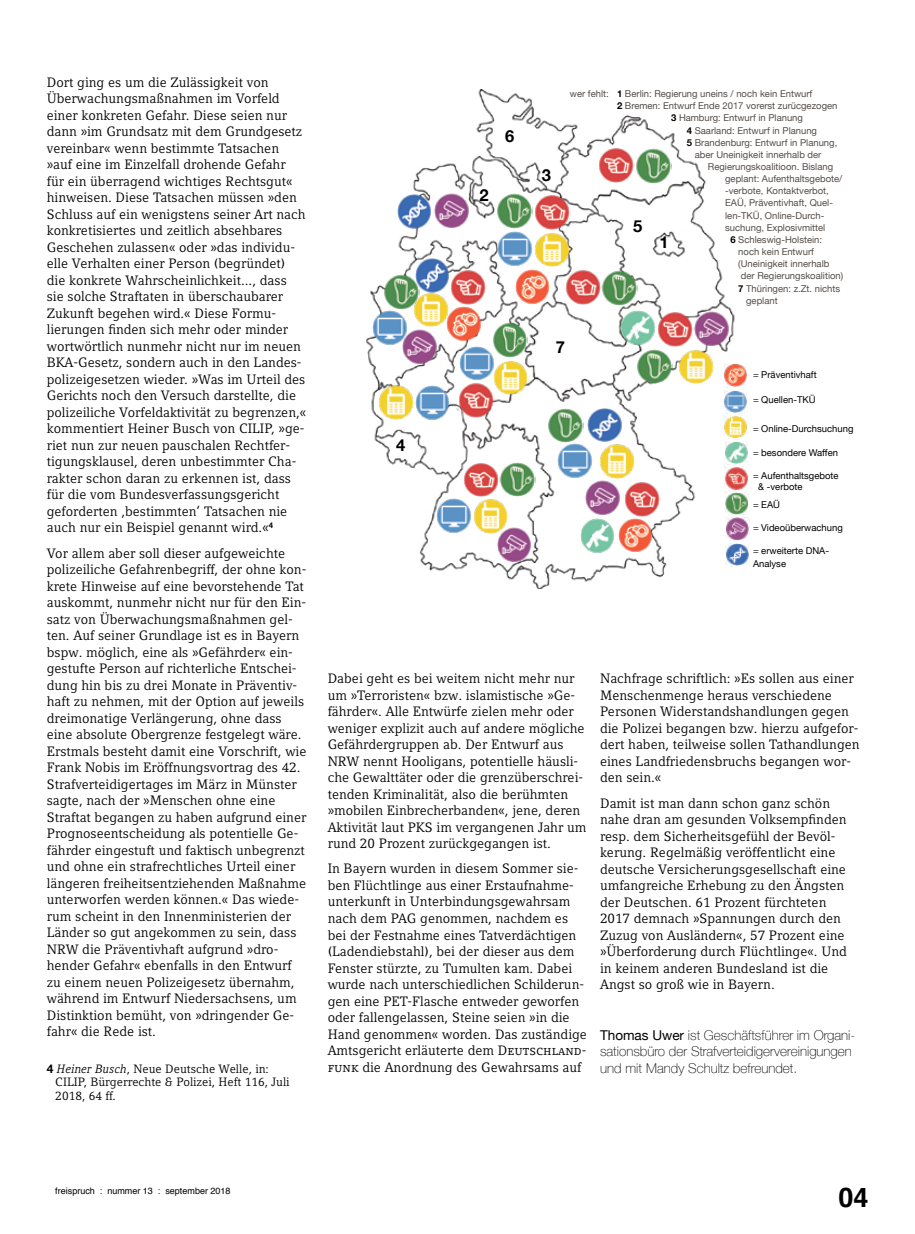
<style>
.page{position:relative;width:915px;height:1234px;background:#fff}
.page>*{position:absolute;margin:0;border:0;box-sizing:border-box;transform-origin:0 0}
.t1{font:700 27px "Helvetica";color:#000}
.t2{font:700 16.5px "Helvetica Neue";color:#000}
.t3{font:13.5px/16.5px "Compatil Letter LT Pro";color:#000}
.t4{font:100 13.5px/16.5px "Helvetica Neue";color:#000}
.t5{font:12px/13.5px "Compatil Letter LT Pro";color:#000}
.t6{font:9.45px "Helvetica Neue";color:#544d48}
.t7{font:9.45px/10.8px "Helvetica Neue";color:#000}
.t8{font:9px "Helvetica";color:#000}
.s1{font-weight:700;color:#000}
.s2{font-weight:400}
.s3{font-family:"Helvetica Neue";font-weight:700}
.s4{font-style:italic}
</style>
<div class="page">
<img style="left:366px;top:89px;width:384px;height:499px">
<img style="left:546px;top:406px;width:37px;height:37px">
<img style="left:586px;top:407px;width:37px;height:36px">
<img style="left:623px;top:480px;width:37px;height:37px">
<img style="left:372px;top:309px;width:36px;height:37px">
<img style="left:598px;top:443px;width:37px;height:36px">
<img style="left:579px;top:517px;width:36px;height:37px">
<img style="left:617px;top:517px;width:36px;height:36px">
<img style="left:584px;top:478px;width:37px;height:37px">
<img style="left:382px;top:272px;width:32px;height:37px">
<img style="left:414px;top:258px;width:36px;height:36px">
<img style="left:450px;top:269px;width:36px;height:36px">
<img style="left:556px;top:443px;width:37px;height:36px">
<img style="left:412px;top:291px;width:37px;height:37px">
<img style="left:445px;top:305px;width:37px;height:37px">
<img style="left:401px;top:328px;width:37px;height:36px">
<img style="left:457px;top:345px;width:38px;height:73px">
<img style="left:492px;top:359px;width:36px;height:37px">
<img style="left:433px;top:192px;width:37px;height:36px">
<img style="left:495px;top:192px;width:37px;height:36px">
<img style="left:533px;top:193px;width:37px;height:37px">
<img style="left:496px;top:230px;width:74px;height:38px">
<img style="left:514px;top:269px;width:36px;height:36px">
<img style="left:619px;top:309px;width:111px;height:38px">
<img style="left:396px;top:193px;width:37px;height:37px">
<img style="left:463px;top:460px;width:72px;height:38px">
<img style="left:435px;top:498px;width:73px;height:36px">
<img style="left:496px;top:525px;width:36px;height:37px">
<img style="left:491px;top:320px;width:37px;height:37px">
<img style="left:597px;top:146px;width:73px;height:37px">
<img style="left:635px;top:347px;width:37px;height:37px">
<img style="left:677px;top:348px;width:36px;height:36px">
<img style="left:377px;top:384px;width:73px;height:37px">
<img style="left:564px;top:269px;width:73px;height:36px">
<img style="left:724px;top:441px;width:23px;height:73px">
<img style="left:725px;top:516px;width:23px;height:24px">
<img style="left:725px;top:543px;width:23px;height:23px">
<img style="left:723px;top:415px;width:23px;height:23px">
<img style="left:723px;top:390px;width:23px;height:23px">
<img style="left:723px;top:363px;width:23px;height:24px">
<p class="t3" style="left:47px;top:74px;width:261px">Dort ging es um die Zulässigkeit von Überwachungsmaßnahmen im Vorfeld einer konkreten Gefahr. Diese seien nur dann »im Grundsatz mit dem Grundgesetz vereinbar« wenn bestimmte Tatsachen »auf eine im Einzelfall drohende Gefahr für ein überragend wichtiges Rechtsgut« hinweisen. Diese Tatsachen müssen »den Schluss auf ein wenigstens seiner Art nach konkretisiertes und zeitlich absehbares Geschehen zulassen« oder »das individu&shy;elle Verhalten einer Person (begründet) die konkrete Wahrscheinlichkeit..., dass sie solche Straftaten in überschaubarer Zukunft begehen wird.« Diese Formu&shy;lierungen finden sich mehr oder minder wortwörtlich nunmehr nicht nur im neuen BKA-Gesetz, sondern auch in den Landes&shy;polizeigesetzen wieder. »Was im Urteil des Gerichts noch den Versuch darstellte, die polizeiliche Vorfeldaktivität zu begrenzen,« kommentiert Heiner Busch von CILIP, »ge&shy;riet nun zur neuen pauschalen Rechtfer&shy;tigungsklausel, deren unbestimmter Cha&shy;rakter schon daran zu erkennen ist, dass für die vom Bundesverfassungsgericht geforderten ‚bestimmten‘ Tatsachen nie auch nur ein Beispiel genannt wird.«<sup>4</sup></p>
<p class="t3" style="left:47px;top:544px;width:261px">Vor allem aber soll dieser aufgeweichte polizeiliche Gefahrenbegriff, der ohne kon&shy;krete Hinweise auf eine bevorstehende Tat auskommt, nunmehr nicht nur für den Ein&shy;satz von Überwachungsmaßnahmen gel&shy;ten. Auf seiner Grundlage ist es in Bayern bspw. möglich, eine als »Gefährder« ein&shy;gestufte Person auf richterliche Entschei&shy;dung hin bis zu drei Monate in Präventiv&shy;haft zu nehmen, mit der Option auf jeweils dreimonatige Verlängerung, ohne dass eine absolute Obergrenze festgelegt wäre.<br>Erstmals besteht damit eine Vorschrift, wie Frank Nobis im Eröffnungsvortrag des 42.<br>Strafverteidigertages im März in Münster sagte, nach der »Menschen ohne eine Straftat begangen zu haben aufgrund einer Prognoseentscheidung als potentielle Ge&shy;fährder eingestuft und faktisch unbegrenzt und ohne ein strafrechtliches Urteil einer längeren freiheitsentziehenden Maßnahme unterworfen werden können.« Das wiede&shy;rum scheint in den Innenministerien der Länder so gut angekommen zu sein, dass NRW die Präventivhaft aufgrund »dro&shy;hender Gefahr« ebenfalls in den Entwurf zu einem neuen Polizeigesetz übernahm, während im Entwurf Niedersachsens, um Distinktion bemüht, von »dringender Ge&shy;fahr« die Rede ist.</p>
<p class="t6" style="left:569px;top:87px;width:40px">wer fehlt:</p>
<p class="t6" style="left:617px;top:87px;width:197px"><span class="s1">1</span> Berlin: Regierung uneins / noch kein Entwurf</p>
<p class="t6" style="left:617px;top:99px;width:222px"><span class="s1">2</span> Bremen: Entwurf Ende 2017 vorerst zurücgezogen</p>
<p class="t6" style="left:671px;top:111px;width:133px"><span class="s1">3</span> Hamburg: Entwurf in Planung</p>
<p class="t6" style="left:686px;top:123px;width:132px"><span class="s1">4</span> Saarland: Entwurf in Planung</p>
<p class="t6" style="left:686px;top:135px;width:152px"><span class="s1">5</span> Brandenburg: Entwurf in Planung,</p>
<p class="t6" style="left:694px;top:148px;width:128px">aber Uneinigkeit innerhalb der</p>
<p class="t6" style="left:707px;top:160px;width:127px">Regierungskoalitioon. Bislang</p>
<p class="t6" style="left:725px;top:172px;width:119px">geplant: Aufenthaltsgebote/</p>
<p class="t6" style="left:725px;top:184px;width:105px">-verbote, Kontaktverbot,</p>
<p class="t6" style="left:725px;top:196px;width:109px">EAÜ, Präventivhaft, Quel-</p>
<p class="t6" style="left:725px;top:208px;width:101px">len-TKÜ, Online-Durch-</p>
<p class="t6" style="left:725px;top:220px;width:102px">suchung, Explosivmittel</p>
<p class="t6" style="left:730px;top:233px;width:93px"><span class="s1">6</span> Schleswig-Holstein:</p>
<p class="t6" style="left:738px;top:245px;width:77px">noch kein Entwurf</p>
<p class="t6" style="left:738px;top:257px;width:93px">(Uneinigkeit innerhalb</p>
<p class="t6" style="left:740px;top:269px;width:104px">der Regierungskoalition)</p>
<p class="t6" style="left:738px;top:281px;width:103px"><span class="s1">7</span> Thüringen: z.Zt. nichts</p>
<p class="t6" style="left:746px;top:293px;width:33px">geplant</p>
<p class="t2" style="left:505px;top:123px;width:11px">6</p>
<p class="t2" style="left:541px;top:162px;width:11px">3</p>
<p class="t2" style="left:479px;top:182px;width:11px">2</p>
<p class="t2" style="left:632px;top:213px;width:11px">5</p>
<p class="t2" style="left:659px;top:229px;width:11px">1</p>
<p class="t2" style="left:555px;top:334px;width:11px">7</p>
<p class="t7" style="left:752px;top:370px;width:65px">= Präventivhaft</p>
<p class="t7" style="left:752px;top:395px;width:64px">= Quellen-TKÜ</p>
<p class="t7" style="left:752px;top:423px;width:102px">= Online-Durchsuchung</p>
<p class="t7" style="left:752px;top:448px;width:86px">= besondere Waffen</p>
<p class="t7" style="left:758px;top:470px;width:82px;text-indent:-5px">= Aufenthaltsgebote &amp; -verbote</p>
<p class="t7" style="left:752px;top:500px;width:29px">= EAÜ</p>
<p class="t7" style="left:752px;top:522px;width:91px">= Videoüberwachung</p>
<p class="t7" style="left:752px;top:545px;width:78px;line-height:12.1px">= erweiterte DNA-<br>Analyse</p>
<p class="t2" style="left:396px;top:431px;width:11px">4</p>
<p class="t3" style="left:327px;top:670px;width:260px">Dabei geht es bei weitem nicht mehr nur um »Terroristen« bzw. islamistische »Ge&shy;fährder«. Alle Entwürfe zielen mehr oder weniger explizit auch auf andere mögliche Gefährdergruppen ab. Der Entwurf aus NRW nennt Hooligans, potentielle häusli&shy;che Gewalttäter oder die grenzüberschrei&shy;tenden Kriminalität, also die berühmten »mobilen Einbrecherbanden«, jene, deren Aktivität laut PKS im vergangenen Jahr um rund 20 Prozent zurückgegangen ist.</p>
<p class="t3" style="left:327px;top:860px;width:261px">In Bayern wurden in diesem Sommer sie&shy;ben Flüchtlinge aus einer Erstaufnahme&shy;unterkunft in Unterbindungsgewahrsam nach dem PAG genommen, nachdem es bei der Festnahme eines Tatverdächtigen (Ladendiebstahl), bei der dieser aus dem Fenster stürzte, zu Tumulten kam. Dabei wurde nach unterschiedlichen Schilderun&shy;gen eine PET-Flasche entweder geworfen oder fallengelassen, Steine seien »in die Hand genommen« worden. Das zuständige Amtsgericht erläuterte dem Deutschland-</p>
<p class="t3" style="left:600px;top:670px;width:261px">Nachfrage schriftlich: »Es sollen aus einer Menschenmenge heraus verschiedene Personen Widerstandshandlungen gegen die Polizei begangen bzw. hierzu aufgefor&shy;dert haben, teilweise sollen Tathandlungen eines Landfriedensbruchs begangen wor&shy;den sein.«</p>
<p class="t3" style="left:600px;top:794px;width:248px">Damit ist man dann schon ganz schön nahe dran am gesunden Volksempfinden resp. dem Sicherheitsgefühl der Bevöl&shy;kerung. Regelmäßig veröffentlicht eine deutsche Versicherungsgesellschaft eine umfangreiche Erhebung zu den Ängsten der Deutschen. 61 Prozent fürchteten 2017 demnach »Spannungen durch den Zuzug von Ausländern«, 57 Prozent eine »Überforderung durch Flüchtlinge«. Und in keinem anderen Bundesland ist die Angst so groß wie in Bayern.</p>
<p class="t4" style="left:600px;top:1025px;width:257px"><span class="s2">Thomas Uwer</span> ist Geschäftsführer im Organi&shy;sationsbüro der Strafverteidigervereinigungen und mit Mandy Schultz befreundet.</p>
<p class="t5" style="left:47px;top:1061px;width:223px"><span class="s3">4</span> <span class="s4">Heiner Busch</span>, Neue Deutsche Welle, in:</p>
<p class="t3" style="left:327px;top:1058px;width:255px">funk die Anordnung des Gewahrsams auf</p>
<p class="t5" style="left:55px;top:1075px;width:236px">CILIP, Bürgerrechte &amp; Polizei, Heft 116, Juli<br>2018, 64 ff.</p>
<p class="t8" style="left:55px;top:1183px;width:177px">freispruch : nummer 13 : september 2018</p>
<h1 class="t1" style="left:838px;top:1175px;width:32px">04</h1>
</div>
